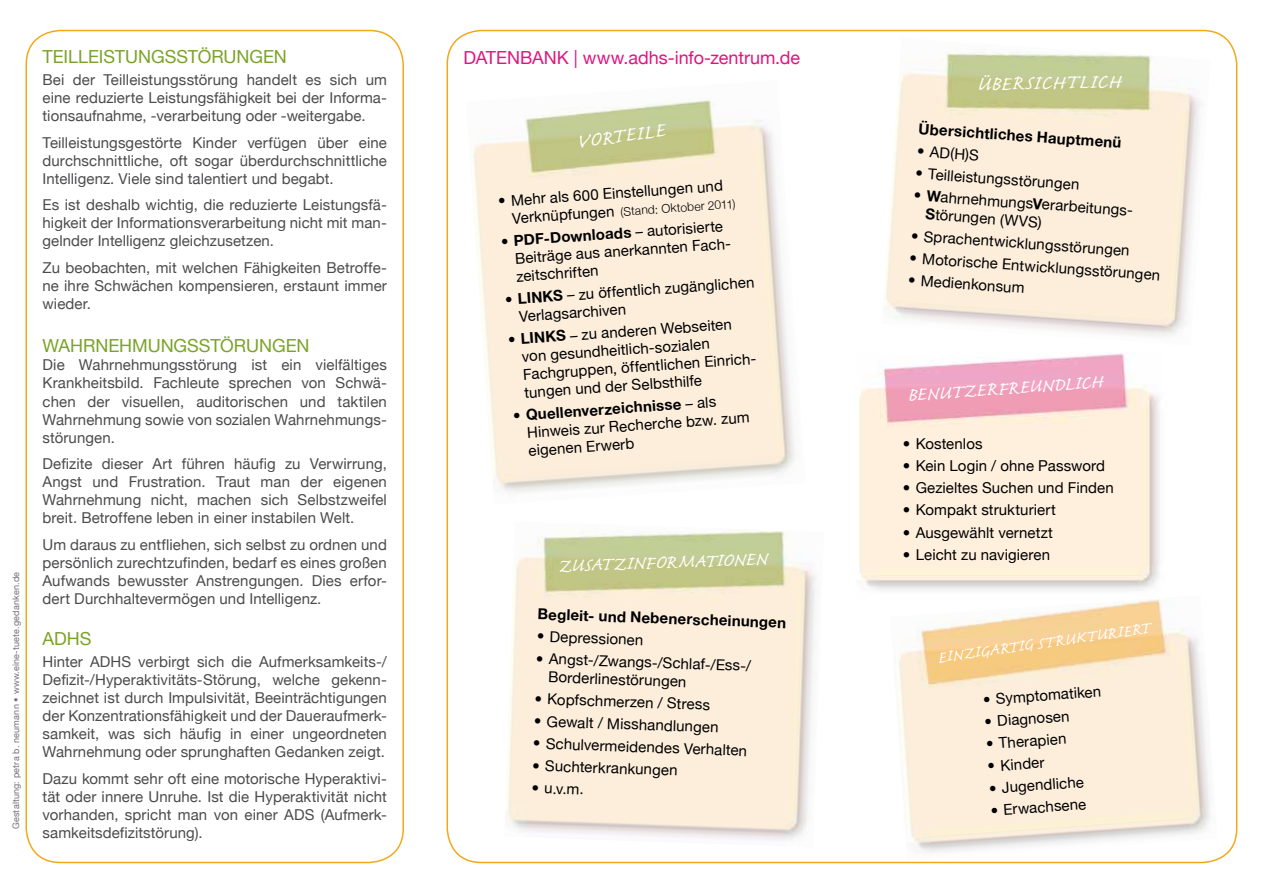
<style>
.page{position:relative;width:1263px;height:893px;background:#fff}
.page>*{position:absolute;margin:0;border:0;box-sizing:border-box;transform-origin:0 0}
.t1{font:25.5px "Caflisch Script Pro";color:#fff}
.t2{font:24px "Caflisch Script Pro";color:#fff}
.t3{font:21px "Caflisch Script Pro";color:#fff}
.t4{font:18px "Helvetica Neue";letter-spacing:-.005em;color:#7ba328}
.t5{font:18px "Helvetica Neue";letter-spacing:-.005em;color:#e11580}
.t6{font:15px/18px "Helvetica Neue";letter-spacing:.005em;color:#4b4b4d;text-align:justify}
.t7{font:15px/18px "Helvetica Neue";letter-spacing:.005em;color:#000}
.t8{font:700 15px "Helvetica Neue";color:#000}
.t9{font:300 12px "Helvetica Neue";color:#000}
.t10{font:9px "Helvetica Neue";letter-spacing:.02em;color:#707172}
.s1{font-weight:700}
</style>
<div class="page">
<div style="left:26px;top:30px;width:378px;height:833px;border:2px solid #f2a918;border-radius:34px"></div>
<img style="left:897px;top:599px;width:321px;height:261px">
<img style="left:885px;top:46px;width:315px;height:291px">
<img style="left:472px;top:99px;width:323px;height:393px">
<img style="left:505px;top:529px;width:311px;height:312px">
<img style="left:858px;top:353px;width:301px;height:238px">
<p class="t10" style="left:11px;top:829px;width:259px;rotate:-90deg">Gestaltung: petra b. neumann • www.eine-tuete.gedanken.de</p>
<p class="t4" style="left:43px;top:46px;width:246px">TEILLEISTUNGSSTÖRUNGEN</p>
<p class="t6" style="left:43px;top:71px;width:346px">Bei der Teilleistungsstörung handelt es sich um eine reduzierte Leistungsfähigkeit bei der Informa&shy;tionsaufnahme, -verarbeitung oder -weitergabe.</p>
<p class="t6" style="left:43px;top:133px;width:346px">Teilleistungsgestörte Kinder verfügen über eine durchschnittliche, oft sogar überdurchschnittliche Intelligenz. Viele sind talentiert und begabt.</p>
<p class="t6" style="left:43px;top:196px;width:346px">Es ist deshalb wichtig, die reduzierte Leistungsfä&shy;higkeit der Informationsverarbeitung nicht mit man&shy;gelnder Intelligenz gleichzusetzen.</p>
<p class="t6" style="left:43px;top:258px;width:346px">Zu beobachten, mit welchen Fähigkeiten Betroffe&shy;ne ihre Schwächen kompensieren, erstaunt immer wieder.</p>
<p class="t4" style="left:43px;top:335px;width:269px">WAHRNEHMUNGSSTÖRUNGEN</p>
<p class="t6" style="left:43px;top:356px;width:346px">Die Wahrnehmungsstörung ist ein vielfältiges Krankheitsbild. Fachleute sprechen von Schwä&shy;chen der visuellen, auditorischen und taktilen Wahrnehmung sowie von sozialen Wahrnehmungs&shy;störungen.</p>
<p class="t6" style="left:43px;top:454px;width:346px">Defizite dieser Art führen häufig zu Verwirrung, Angst und Frustration. Traut man der eigenen Wahrnehmung nicht, machen sich Selbstzweifel breit. Betroffene leben in einer instabilen Welt.</p>
<p class="t6" style="left:43px;top:535px;width:346px">Um daraus zu entfliehen, sich selbst zu ordnen und persönlich zurechtzufinden, bedarf es eines großen Aufwands bewusster Anstrengungen. Dies erfor&shy;dert Durchhaltevermögen und Intelligenz.</p>
<p class="t4" style="left:43px;top:628px;width:51px">ADHS</p>
<p class="t6" style="left:43px;top:653px;width:346px">Hinter ADHS verbirgt sich die Aufmerksamkeits-/ Defizit-/Hyperaktivitäts-Störung, welche gekenn&shy;zeichnet ist durch Impulsivität, Beeinträchtigungen der Konzentrationsfähigkeit und der Daueraufmerk&shy;samkeit, was sich häufig in einer ungeordneten Wahrnehmung oder sprunghaften Gedanken zeigt.</p>
<p class="t6" style="left:43px;top:769px;width:346px">Dazu kommt sehr oft eine motorische Hyperaktivi&shy;tät oder innere Unruhe. Ist die Hyperaktivität nicht vorhanden, spricht man von einer ADS (Aufmerk&shy;samkeitsdefizitstörung).</p>
<p class="t5" style="left:463px;top:47px;width:338px">DATENBANK | www.adhs-info-zentrum.de</p>
<h1 class="t1" style="left:575px;top:129px;width:90px;rotate:-8deg">VORTEILE</h1>
<p class="t7" style="left:510px;top:191px;width:214px;text-indent:-13px;rotate:-4deg">• Mehr als 600 Einstellungen und<br>Verknüpfungen</p>
<p class="t7" style="left:513px;top:231px;width:227px;text-indent:-13px;rotate:-4deg">• <span class="s1">PDF-Downloads</span> – autorisierte<br>Beiträge aus anerkannten Fach&shy;zeitschriften</p>
<p class="t7" style="left:517px;top:289px;width:239px;text-indent:-13px;rotate:-4deg">• <span class="s1">LINKS</span> – zu öffentlich zugänglichen<br>Verlagsarchiven</p>
<p class="t7" style="left:520px;top:329px;width:244px;text-indent:-13px;rotate:-4deg">• <span class="s1">LINKS</span> – zu anderen Webseiten<br>von gesundheitlich-sozialen<br>Fachgruppen, öffentlichen Einrich&shy;tungen und der Selbsthilfe</p>
<p class="t7" style="left:525px;top:405px;width:224px;text-indent:-13px;rotate:-4deg">• <span class="s1">Quellenverzeichnisse</span> – als<br>Hinweis zur Recherche bzw. zum eigenen Erwerb</p>
<p class="t9" style="left:620px;top:204px;width:116px;rotate:-4deg">(Stand: Oktober 2011)</p>
<h2 class="t2" style="left:558px;top:553px;width:210px;rotate:-2deg">ZUSATZINFORMATIONEN</h2>
<p class="t8" style="left:538px;top:604px;width:250px;rotate:2deg">Begleit- und Nebenerscheinungen</p>
<p class="t7" style="left:537px;top:627px;width:108px;rotate:2deg">• Depressionen</p>
<p class="t7" style="left:549px;top:649px;width:204px;text-indent:-13px;rotate:2deg">• Angst-/Zwangs-/Schlaf-/Ess-/<br>Borderlinestörungen</p>
<p class="t7" style="left:535px;top:689px;width:177px;rotate:2deg">• Kopfschmerzen / Stress</p>
<p class="t7" style="left:534px;top:711px;width:186px;rotate:2deg">• Gewalt / Misshandlungen</p>
<p class="t7" style="left:533px;top:734px;width:216px;rotate:2deg">• Schulvermeidendes Verhalten</p>
<p class="t7" style="left:533px;top:756px;width:147px;rotate:2deg">• Suchterkrankungen</p>
<p class="t7" style="left:532px;top:778px;width:54px;rotate:2deg">• u.v.m.</p>
<h1 class="t1" style="left:976px;top:71px;width:146px;rotate:-1deg">ÜBERSICHTLICH</h1>
<p class="t8" style="left:919px;top:119px;width:205px;rotate:4deg">Übersichtliches Hauptmenü</p>
<p class="t7" style="left:918px;top:142px;width:64px;rotate:4deg">• AD(H)S</p>
<p class="t7" style="left:916px;top:164px;width:166px;rotate:4deg">• Teilleistungsstörungen</p>
<p class="t7" style="left:927px;top:187px;width:217px;text-indent:-13px;rotate:4deg">• <span class="s1">W</span>ahrnehmungs<span class="s1">V</span>erarbeitungs-<br><span class="s1">S</span>törungen (WVS)</p>
<p class="t7" style="left:912px;top:226px;width:220px;rotate:4deg">• Sprachentwicklungsstörungen</p>
<p class="t7" style="left:910px;top:248px;width:253px;rotate:4deg">• Motorische Entwicklungsstörungen</p>
<p class="t7" style="left:909px;top:270px;width:118px;rotate:4deg">• Medienkonsum</p>
<h2 class="t2" style="left:906px;top:383px;width:197px;rotate:-4deg">BENUTZERFREUNDLICH</h2>
<p class="t7" style="left:903px;top:434px;width:81px">• Kostenlos</p>
<p class="t7" style="left:903px;top:456px;width:204px">• Kein Login / ohne Password</p>
<p class="t7" style="left:903px;top:478px;width:212px">• Gezieltes Suchen und Finden</p>
<p class="t7" style="left:903px;top:501px;width:154px">• Kompakt strukturiert</p>
<p class="t7" style="left:903px;top:523px;width:151px">• Ausgewählt vernetzt</p>
<p class="t7" style="left:903px;top:545px;width:149px">• Leicht zu navigieren</p>
<h3 class="t3" style="left:936px;top:647px;width:216px;rotate:-8deg">EINZIGARTIG STRUKTURIERT</h3>
<p class="t7" style="left:982px;top:690px;width:120px;rotate:-4deg">• Symptomatiken</p>
<p class="t7" style="left:984px;top:712px;width:87px;rotate:-4deg">• Diagnosen</p>
<p class="t7" style="left:985px;top:735px;width:82px;rotate:-4deg">• Therapien</p>
<p class="t7" style="left:987px;top:757px;width:59px;rotate:-4deg">• Kinder</p>
<p class="t7" style="left:988px;top:779px;width:96px;rotate:-4deg">• Jugendliche</p>
<p class="t7" style="left:990px;top:801px;width:97px;rotate:-4deg">• Erwachsene</p>
</div>
